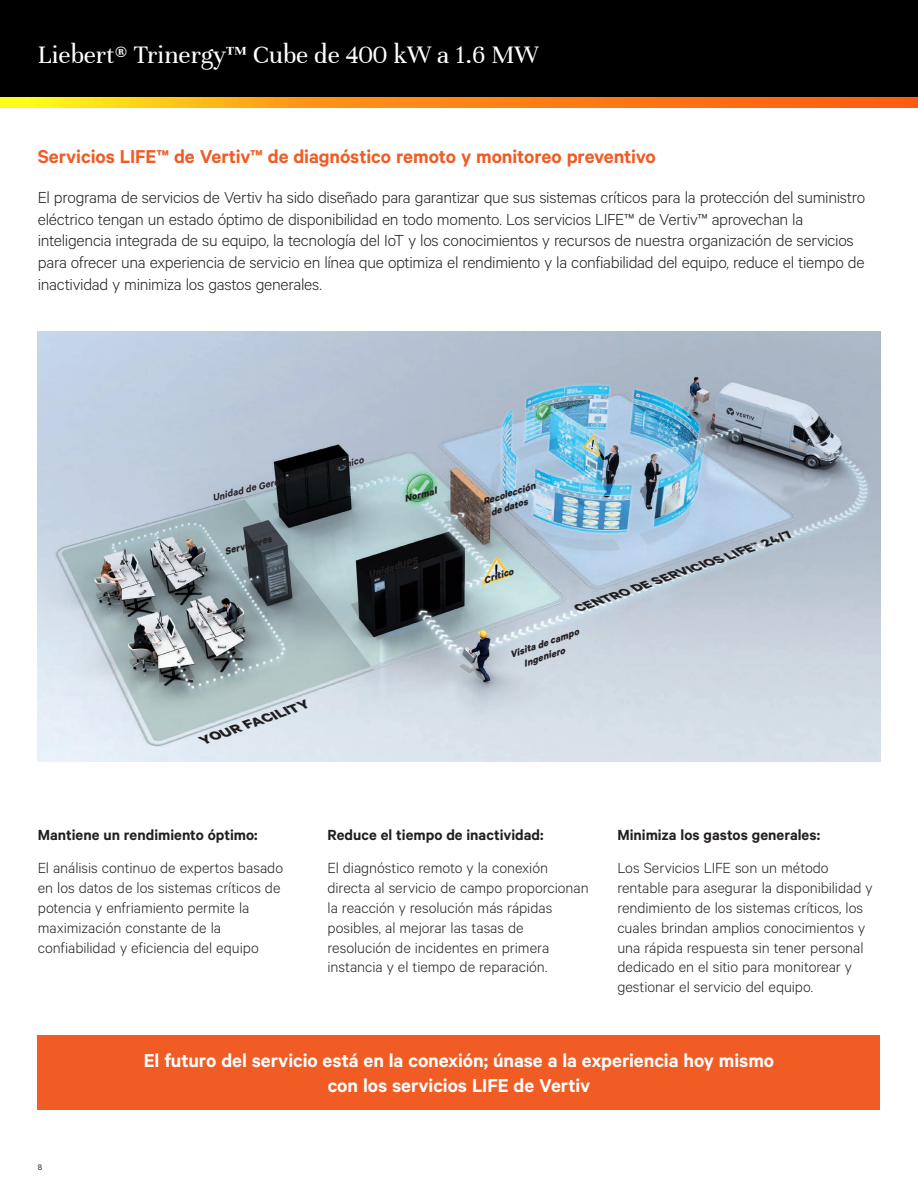
<style>
.page{position:relative;width:918px;height:1188px;background:#fff}
.page>*{position:absolute;margin:0;border:0;box-sizing:border-box;transform-origin:0 0}
.t1{font:27px "Unna";color:#fff}
.t2{font:600 21px/25.2px "Calibre";letter-spacing:-.005em;color:#fff;text-align:center}
.t3{font:600 21px "Calibre";letter-spacing:-.005em;color:#f15b24}
.t4{font:300 18px/21.6px "Calibre";letter-spacing:-.015em;color:#231f20}
.t5{font:300 16.5px/19.8px "Calibre";color:#231f20}
.t6{font:600 16.5px "Calibre";color:#231f20}
.t7{font:italic 700 14.4px "Calibre";color:#231f20;scale:1.2 1}
.t8{font:italic 700 12.9px "Calibre";color:#231f20;scale:1.24 1}
.t9{font:italic 700 10.95px "Calibre";color:#231f20;scale:.96 1}
.t10{font:italic 700 10.8px/12.9px "Calibre";color:#231f20}
.t11{font:italic 600 10.8px "Calibre";color:#231f20}
.t12{font:9px "Calibre";color:#231f20}
</style>
<div class="page">
<div style="left:0;top:0;width:918px;height:108px;background:#000"></div>
<svg style="left:0;top:98px;width:918px;height:10px;background:#ff9314"></svg>
<div style="left:38px;top:1036px;width:842px;height:74px;background:#f15b24"></div>
<img style="left:38px;top:332px;width:842px;height:429px">
<h1 class="t1" style="left:38px;top:39px;width:502px">Liebert® Trinergy™ Cube de 400 kW a 1.6 MW</h1>
<p class="t3" style="left:38px;top:144px;width:620px">Servicios LIFE™ de Vertiv™ de diagnóstico remoto y monitoreo preventivo</p>
<p class="t4" style="left:38px;top:186px;width:829px">El programa de servicios de Vertiv ha sido diseñado para garantizar que sus sistemas críticos para la protección del suministro eléctrico tengan un estado óptimo de disponibilidad en todo momento. Los servicios LIFE™ de Vertiv™ aprovechan la inteligencia integrada de su equipo, la tecnología del IoT y los conocimientos y recursos de nuestra organización de servicios para ofrecer una experiencia de servicio en línea que optimiza el rendimiento y la confiabilidad del equipo, reduce el tiempo de inactividad y minimiza los gastos generales.</p>
<p class="t11" style="left:211px;top:491px;width:157px;rotate:-14deg">Unidad de Gerenciamiento Térmico</p>
<p class="t10" style="left:403px;top:492px;width:34px;rotate:-14deg">Normal</p>
<p class="t9" style="left:223px;top:545px;width:52px;rotate:-16deg">Servidores</p>
<p class="t7" style="left:199px;top:732px;width:97px;rotate:-19deg">YOUR FACILITY</p>
<p class="t10" style="left:367px;top:568px;width:52px;rotate:-17deg">UnidadUPS</p>
<p class="t10" style="left:485px;top:494px;width:52px;text-indent:-4px;rotate:-18deg">Recolección de datos</p>
<p class="t10" style="left:482px;top:574px;width:32px;rotate:-18deg">Crítico</p>
<p class="t8" style="left:575px;top:600px;width:186px;rotate:-19deg">CENTRO DE SERVICIOS LIFE<sup>™</sup> 24/7</p>
<p class="t10" style="left:517px;top:645px;width:64px;text-indent:-10px;rotate:-19deg">Visita de campo<br>Ingeniero</p>
<p class="t6" style="left:38px;top:825px;width:221px">Mantiene un rendimiento óptimo:</p>
<p class="t5" style="left:38px;top:858px;width:247px">El análisis continuo de expertos basado en los datos de los sistemas críticos de potencia y enfriamiento permite la maximización constante de la confiabilidad y eficiencia del equipo</p>
<p class="t6" style="left:328px;top:825px;width:218px">Reduce el tiempo de inactividad:</p>
<p class="t5" style="left:328px;top:858px;width:263px">El diagnóstico remoto y la conexión directa al servicio de campo proporcionan la reacción y resolución más rápidas posibles, al mejorar las tasas de resolución de incidentes en primera instancia y el tiempo de reparación.</p>
<p class="t6" style="left:617px;top:825px;width:204px">Minimiza los gastos generales:</p>
<p class="t5" style="left:617px;top:858px;width:257px">Los Servicios LIFE son un método rentable para asegurar la disponibilidad y rendimiento de los sistemas críticos, los cuales brindan amplios conocimientos y una rápida respuesta sin tener personal dedicado en el sitio para monitorear y gestionar el servicio del equipo.</p>
<p class="t12" style="left:38px;top:1162px;width:6px">8</p>
<p class="t2" style="left:144px;top:1047px;width:632px">El futuro del servicio está en la conexión; únase a la experiencia hoy mismo con los servicios LIFE de Vertiv</p>
</div>
